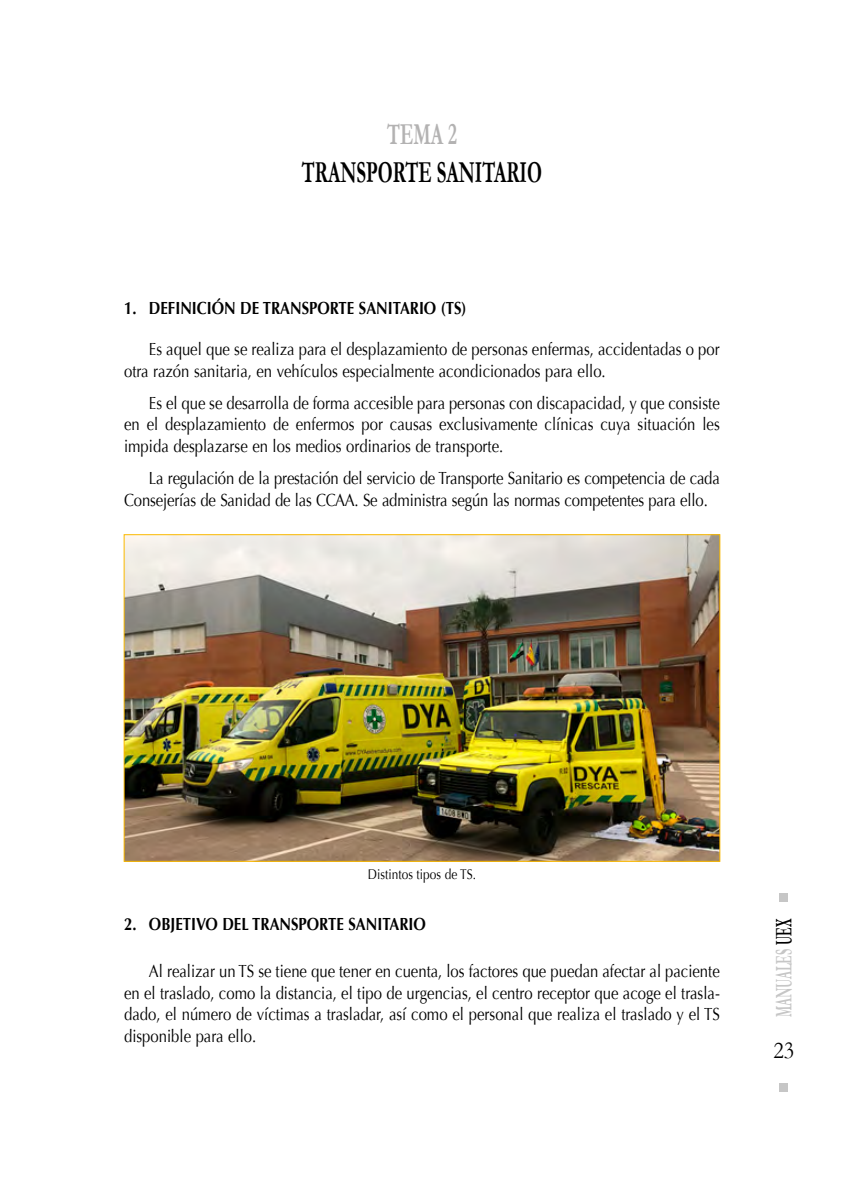
<style>
.page{position:relative;width:844px;height:1191px;background:#fff}
.page>*{position:absolute;margin:0;border:0;box-sizing:border-box;transform-origin:0 0}
.t1{font:700 31.5px "Garamond";color:#000;scale:.6 1}
.t2{font:700 31.5px "Garamond";color:#b3b2b2;scale:.6 1}
.t3{font:700 24.5px "Garamond";color:#c6c6c6;scale:.5 1}
.t4{font:24.5px "Garamond";color:#000;scale:.9 1}
.t5{font:17.5px/21.7px "Optima";color:#000;scale:.85 1}
.t6{font:700 17.5px "Optima";color:#000;scale:.85 1}
.t7{font:14px "Optima";color:#000;scale:.85 1}
.s1{color:#000}
</style>
<div class="page">
<div style="left:779px;top:1082px;width:9px;height:9px;background:#c6c6c6"></div>
<div style="left:779px;top:893px;width:9px;height:9px;background:#c6c6c6"></div>
<img style="left:126px;top:536px;width:592px;height:323px">
<h1 class="t2" style="left:387px;top:117px;width:118px">TEMA 2</h1>
<h1 class="t1" style="left:302px;top:155px;width:402px">TRANSPORTE SANITARIO</h1>
<p class="t6" style="left:124px;top:298px;width:404px">1. DEFINICIÓN DE TRANSPORTE SANITARIO (TS)</p>
<p class="t5" style="left:124px;top:339px;width:702px;text-indent:25px">Es aquel que se realiza para el desplazamiento de personas enfermas, accidentadas o por otra razón sanitaria, en vehículos especialmente acondicionados para ello.</p>
<p class="t5" style="left:124px;top:392px;width:702px;text-align:justify;text-indent:25px">Es el que se desarrolla de forma accesible para personas con discapacidad, y que consiste en el desplazamiento de enfermos por causas exclusivamente clínicas cuya situación les impida desplazarse en los medios ordinarios de transporte.</p>
<p class="t5" style="left:124px;top:467px;width:702px;text-indent:25px">La regulación de la prestación del servicio de Transporte Sanitario es competencia de cada<br>Consejerías de Sanidad de las CCAA. Se administra según las normas competentes para ello.</p>
<p class="t7" style="left:368px;top:866px;width:128px">Distintos tipos de TS.</p>
<p class="t6" style="left:124px;top:914px;width:356px">2. OBJETIVO DEL TRANSPORTE SANITARIO</p>
<p class="t5" style="left:124px;top:960px;width:702px;text-align:justify;text-indent:25px">Al realizar un TS se tiene que tener en cuenta, los factores que puedan afectar al paciente en el traslado, como la distancia, el tipo de urgencias, el centro receptor que acoge el trasla&shy;dado, el número de víctimas a trasladar, así como el personal que realiza el traslado y el TS disponible para ello.</p>
<h2 class="t3" style="left:770px;top:1017px;width:198px;rotate:-90deg">MANUALES <span class="s1">UEX</span></h2>
<h2 class="t4" style="left:773px;top:1036px;width:24px">23</h2>
</div>
